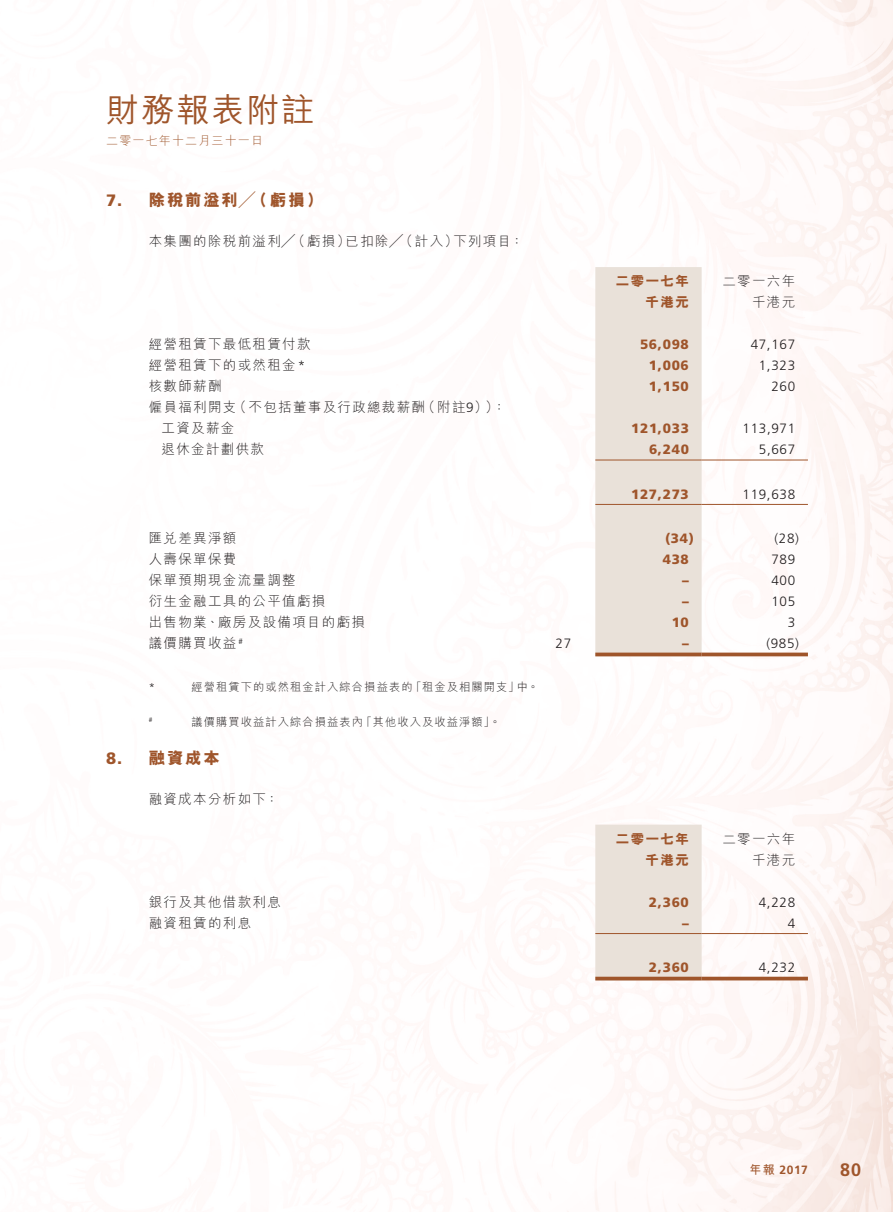
<style>
.page{position:relative;width:893px;height:1212px;background:#fff}
.page>*{position:absolute;margin:0;border:0;box-sizing:border-box;transform-origin:0 0}
.t1{font:500 33px "M Hei HK";letter-spacing:.06em;color:#9f552b}
.t2{font:700 18px "Frutiger LT Std";color:#9f552b}
.t3{font:800 16.5px "M Hei HK";letter-spacing:.1em;color:#9f552b}
.t4{font:900 16.5px "Frutiger LT Std";color:#9f552b}
.t5{font:300 13.5px "M Hei HK";letter-spacing:.1em;color:#231f20}
.t6{font:300 13.5px "Frutiger LT Std";letter-spacing:.05em;color:#231f20}
.t7{font:900 13.5px "Frutiger LT Std";letter-spacing:.05em;color:#9f552b}
.t8{font:800 13.5px "M Hei HK";letter-spacing:.1em;color:#9f552b}
.t9{font:300 12px "M Hei HK";letter-spacing:.095em;color:#9f552b}
.t10{font:700 12px "Frutiger LT Std";color:#9f552b}
.t11{font:300 11.25px "M Hei HK";letter-spacing:.1em;color:#231f20}
.t12{font:300 11.25px "Frutiger LT Std";color:#231f20}
.t13{font:300 7.8px "Frutiger LT Std";color:#231f20}
.t14{font:300 6.6px "Frutiger LT Std";color:#231f20}
.s1{font-family:"Frutiger LT Std"}
.s2{font-family:"M Hei HK"}
</style>
<div class="page">
<img style="left:567px;top:0;width:326px;height:1212px">
<div style="left:595px;top:267px;width:107px;height:386px;background:#e9e1d9"></div>
<hr style="left:595px;top:460px;width:107px;height:1px;background:#9f552b">
<hr style="left:702px;top:460px;width:106px;height:1px;background:#9f552b">
<hr style="left:595px;top:504px;width:107px;height:1px;background:#9f552b">
<hr style="left:702px;top:504px;width:106px;height:1px;background:#9f552b">
<hr style="left:595px;top:653px;width:107px;height:3px;background:#9f552b">
<hr style="left:702px;top:653px;width:106px;height:3px;background:#9f552b">
<div style="left:595px;top:825px;width:107px;height:152px;background:#e9e1d9"></div>
<hr style="left:595px;top:933px;width:107px;height:1px;background:#9f552b">
<hr style="left:702px;top:933px;width:106px;height:1px;background:#9f552b">
<hr style="left:595px;top:977px;width:107px;height:3px;background:#9f552b">
<hr style="left:702px;top:977px;width:106px;height:3px;background:#9f552b">
<h1 class="t1" style="left:106px;top:86px;width:210px">財務報表附註</h1>
<p class="t9" style="left:106px;top:135px;width:158px">二零一七年十二月三十一日</p>
<p class="t4" style="left:106px;top:190px;width:17px">7.</p>
<p class="t3" style="left:149px;top:192px;width:176px">除稅前溢利╱（虧損(</p>
<p class="t5" style="left:149px;top:234px;width:203px">本集團的除稅前溢利╱（虧損）</p>
<p class="t5" style="left:346px;top:234px;width:114px">已扣除╱（計入）</p>
<p class="t5" style="left:453px;top:234px;width:72px">下列項目：</p>
<p class="t5" style="left:149px;top:337px;width:163px">經營租賃下最低租賃付款</p>
<p class="t5" style="left:149px;top:358px;width:158px">經營租賃下的或然租金<span class="s1">*</span></p>
<p class="t5" style="left:149px;top:380px;width:74px">核數師薪酬</p>
<p class="t5" style="left:233px;top:401px;width:194px">（不包括董事及行政總裁薪酬</p>
<p class="t5" style="left:422px;top:401px;width:68px">（附註<span class="s1">9</span>(</p>
<p class="t5" style="left:485px;top:401px;width:22px">：(</p>
<p class="t5" style="left:149px;top:401px;width:89px">僱員福利開支</p>
<p class="t5" style="left:162px;top:422px;width:74px">工資及薪金</p>
<p class="t5" style="left:162px;top:443px;width:104px">退休金計劃供款</p>
<p class="t4" style="left:106px;top:748px;width:17px">8.</p>
<p class="t5" style="left:149px;top:531px;width:89px">匯兌差異淨額</p>
<p class="t5" style="left:149px;top:552px;width:89px">人壽保單保費</p>
<p class="t5" style="left:149px;top:573px;width:148px">保單預期現金流量調整</p>
<p class="t5" style="left:149px;top:594px;width:178px">衍生金融工具的公平值虧損</p>
<p class="t5" style="left:149px;top:615px;width:218px">出售物業、廠房及設備項目的虧損</p>
<p class="t5" style="left:149px;top:636px;width:89px">議價購買收益</p>
<p class="t13" style="left:238px;top:637px;width:6px">#</p>
<p class="t12" style="left:149px;top:680px;width:8px">*</p>
<p class="t11" style="left:410px;top:681px;width:110px">「租金及相關開支」</p>
<p class="t11" style="left:191px;top:681px;width:223px">經營租賃下的或然租金計入綜合損益表的</p>
<p class="t11" style="left:517px;top:681px;width:23px">中。</p>
<p class="t11" style="left:191px;top:716px;width:173px">議價購買收益計入綜合損益表內</p>
<p class="t11" style="left:361px;top:716px;width:141px">「其他收入及收益淨額。「</p>
<p class="t14" style="left:149px;top:716px;width:5px">#</p>
<p class="t3" style="left:149px;top:749px;width:72px">融資成本</p>
<p class="t5" style="left:149px;top:792px;width:131px">融資成本分析如下：</p>
<p class="t6" style="left:556px;top:636px;width:17px">27</p>
<p class="t5" style="left:149px;top:895px;width:134px">銀行及其他借款利息</p>
<p class="t5" style="left:149px;top:916px;width:104px">融資租賃的利息</p>
<p class="t8" style="left:616px;top:275px;width:74px">二零一七年</p>
<p class="t5" style="left:722px;top:274px;width:74px">二零一六年</p>
<p class="t8" style="left:646px;top:296px;width:45px">千港元</p>
<p class="t5" style="left:752px;top:295px;width:45px">千港元</p>
<p class="t7" style="left:640px;top:336px;width:50px">56,098</p>
<p class="t6" style="left:751px;top:337px;width:46px">47,167</p>
<p class="t7" style="left:649px;top:357px;width:41px">1,006</p>
<p class="t6" style="left:759px;top:358px;width:38px">1,323</p>
<p class="t7" style="left:649px;top:378px;width:41px">1,150</p>
<p class="t6" style="left:771px;top:379px;width:25px">260</p>
<p class="t7" style="left:631px;top:420px;width:59px">121,033</p>
<p class="t6" style="left:742px;top:421px;width:54px">113,971</p>
<p class="t7" style="left:649px;top:441px;width:41px">6,240</p>
<p class="t6" style="left:759px;top:442px;width:38px">5,667</p>
<p class="t7" style="left:631px;top:486px;width:59px">127,273</p>
<p class="t6" style="left:742px;top:486px;width:54px">119,638</p>
<p class="t7" style="left:665px;top:530px;width:31px">)34(</p>
<p class="t6" style="left:774px;top:531px;width:26px">)28(</p>
<p class="t7" style="left:663px;top:551px;width:28px">438</p>
<p class="t6" style="left:771px;top:552px;width:25px">789</p>
<p class="t7" style="left:682px;top:572px;width:8px">–</p>
<p class="t6" style="left:771px;top:573px;width:25px">400</p>
<p class="t7" style="left:682px;top:593px;width:8px">–</p>
<p class="t6" style="left:771px;top:594px;width:25px">105</p>
<p class="t7" style="left:672px;top:614px;width:19px">10</p>
<p class="t6" style="left:788px;top:615px;width:9px">3</p>
<p class="t7" style="left:682px;top:635px;width:8px">–</p>
<p class="t6" style="left:766px;top:636px;width:34px">)985(</p>
<p class="t8" style="left:616px;top:832px;width:74px">二零一七年</p>
<p class="t5" style="left:722px;top:832px;width:74px">二零一六年</p>
<p class="t8" style="left:646px;top:853px;width:45px">千港元</p>
<p class="t5" style="left:752px;top:853px;width:45px">千港元</p>
<p class="t7" style="left:649px;top:894px;width:41px">2,360</p>
<p class="t6" style="left:759px;top:895px;width:38px">4,228</p>
<p class="t7" style="left:682px;top:915px;width:8px">–</p>
<p class="t6" style="left:788px;top:916px;width:9px">4</p>
<p class="t7" style="left:649px;top:959px;width:41px">2,360</p>
<p class="t6" style="left:759px;top:960px;width:38px">4,232</p>
<p class="t10" style="left:749px;top:1163px;width:60px"><span class="s2">年報</span> 2017</p>
<h2 class="t2" style="left:840px;top:1159px;width:23px">80</h2>
</div>
